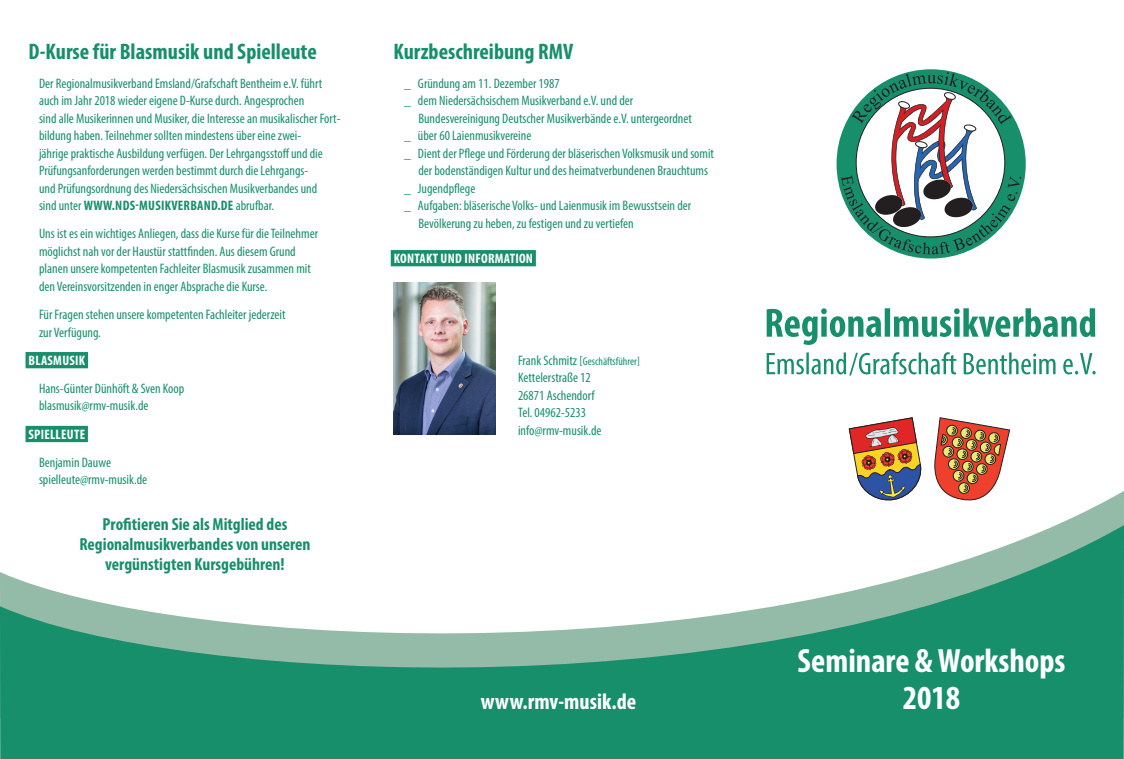
<style>
.page{position:relative;width:1124px;height:759px;background:#fff}
.page>*{position:absolute;margin:0;border:0;box-sizing:border-box;transform-origin:0 0}
.t1{font:700 condensed 33.75px/37.5px "Myriad Pro";color:#fff;text-align:center}
.t2{font:700 condensed 22.5px "Myriad Pro";color:#178f6a}
.t3{font:700 condensed 22.5px "Myriad Pro";color:#fff}
.t4{font:700 condensed 17.5px/20px "Myriad Pro";color:#178f6a;text-align:center}
.t5{font:condensed 13.75px/17.5px "Myriad Pro";color:#178f6a}
.t6{font:700 condensed 13.75px "Myriad Pro";letter-spacing:.02em;color:#fff}
.t7{font:condensed 11.25px "Myriad Pro";color:#178f6a}
.s1{font-weight:700}
.s2{font-size:13.75px}
.s3{font-size:12.5px}
</style>
<div class="page">
<svg style="left:840px;top:72px;width:181px;height:182px"></svg>
<svg style="left:848px;top:417px;width:74px;height:73px"></svg>
<svg style="left:934px;top:417px;width:76px;height:73px"></svg>
<svg style="left:766px;top:308px;width:329px;height:37px"></svg>
<svg style="left:766px;top:352px;width:329px;height:23px"></svg>
<div style="left:26px;top:352px;width:62px;height:16px;background:#178f6a"></div>
<div style="left:26px;top:425px;width:62px;height:17px;background:#178f6a"></div>
<svg style="left:864px;top:490px;width:259px;height:35px"></svg>
<svg style="left:0;top:525px;width:1123px;height:233px;fill:#178f6a"></svg>
<div style="left:390px;top:250px;width:146px;height:16px;background:#178f6a"></div>
<img style="left:393px;top:282px;width:102px;height:152px">
<h2 class="t2" style="left:28px;top:38px;width:290px">D-Kurse für Blasmusik und Spielleute</h2>
<p class="t5" style="left:39px;top:74px;width:303px">Der Regionalmusikverband Emsland/Grafschaft Bentheim e.V. führt auch im Jahr 2018 wieder eigene D-Kurse durch. Angesprochen<br>sind alle Musikerinnen und Musiker, die Interesse an musikalischer Fort&shy;bildung haben. Teilnehmer sollten mindestens über eine zwei-<br>jährige praktische Ausbildung verfügen. Der Lehrgangsstoff und die Prüfungsanforderungen werden bestimmt durch die Lehrgangs-<br>und Prüfungsordnung des Niedersächsischen Musikverbandes und<br>sind unter <span class="s1">WWW.NDS-MUSIKVERBAND.DE</span> abrufbar.</p>
<p class="t5" style="left:39px;top:225px;width:280px">Uns ist es ein wichtiges Anliegen, dass die Kurse für die Teilnehmer möglichst nah vor der Haustür stattfinden. Aus diesem Grund planen unsere kompetenten Fachleiter Blasmusik zusammen mit den Vereinsvorsitzenden in enger Absprache die Kurse.</p>
<p class="t5" style="left:39px;top:305px;width:248px">Für Fragen stehen unsere kompetenten Fachleiter jederzeit zur Verfügung.</p>
<p class="t6" style="left:28px;top:351px;width:58px">BLASMUSIK</p>
<p class="t5" style="left:39px;top:379px;width:147px">Hans-Günter Dünhöft &amp; Sven Koop blasmusik@rmv-musik.de</p>
<p class="t6" style="left:28px;top:425px;width:58px">SPIELLEUTE</p>
<p class="t5" style="left:39px;top:453px;width:110px">Benjamin Dauwe spielleute@rmv-musik.de</p>
<p class="t4" style="left:79px;top:513px;width:232px">Profitieren Sie als Mitglied des<br>Regionalmusikverbandes von unseren vergünstigten Kursgebühren!</p>
<h2 class="t2" style="left:393px;top:38px;width:181px">Kurzbeschreibung RMV</h2>
<p class="t5" style="left:404px;top:74px;width:157px">_ Gründung am 11. Dezember 1987</p>
<p class="t5" style="left:404px;top:92px;width:230px">_ dem Niedersächsischem Musikverband e.V. und der</p>
<p class="t5" style="left:418px;top:109px;width:275px">Bundesvereinigung Deutscher Musikverbände e.V. untergeordnet</p>
<p class="t5" style="left:404px;top:127px;width:129px">_ über 60 Laienmusikvereine</p>
<p class="t5" style="left:404px;top:144px;width:311px">_ Dient der Pflege und Förderung der bläserischen Volksmusik und somit</p>
<p class="t5" style="left:418px;top:162px;width:291px">der bodenständigen Kultur und des heimatverbundenen Brauchtums</p>
<p class="t5" style="left:404px;top:179px;width:73px">_ Jugendpflege</p>
<p class="t5" style="left:404px;top:197px;width:288px">_ Aufgaben: bläserische Volks- und Laienmusik im Bewusstsein der</p>
<p class="t5" style="left:418px;top:214px;width:217px">Bevölkerung zu heben, zu festigen und zu vertiefen</p>
<p class="t6" style="left:393px;top:249px;width:141px">KONTAKT UND INFORMATION</p>
<p class="t7" style="left:518px;top:354px;width:123px"><span class="s2">Frank Schmitz</span> <span class="s3">[</span>Geschäftsführer]</p>
<p class="t5" style="left:518px;top:368px;width:85px">Kettelerstraße 12<br>26871 Aschendorf<br>Tel. 04962-5233 info@rmv-musik.de</p>
<h2 class="t3" style="left:480px;top:687px;width:157px">www.rmv-musik.de</h2>
<h1 class="t1" style="left:797px;top:640px;width:269px">Seminare &amp; Workshops<br>2018</h1>
</div>
